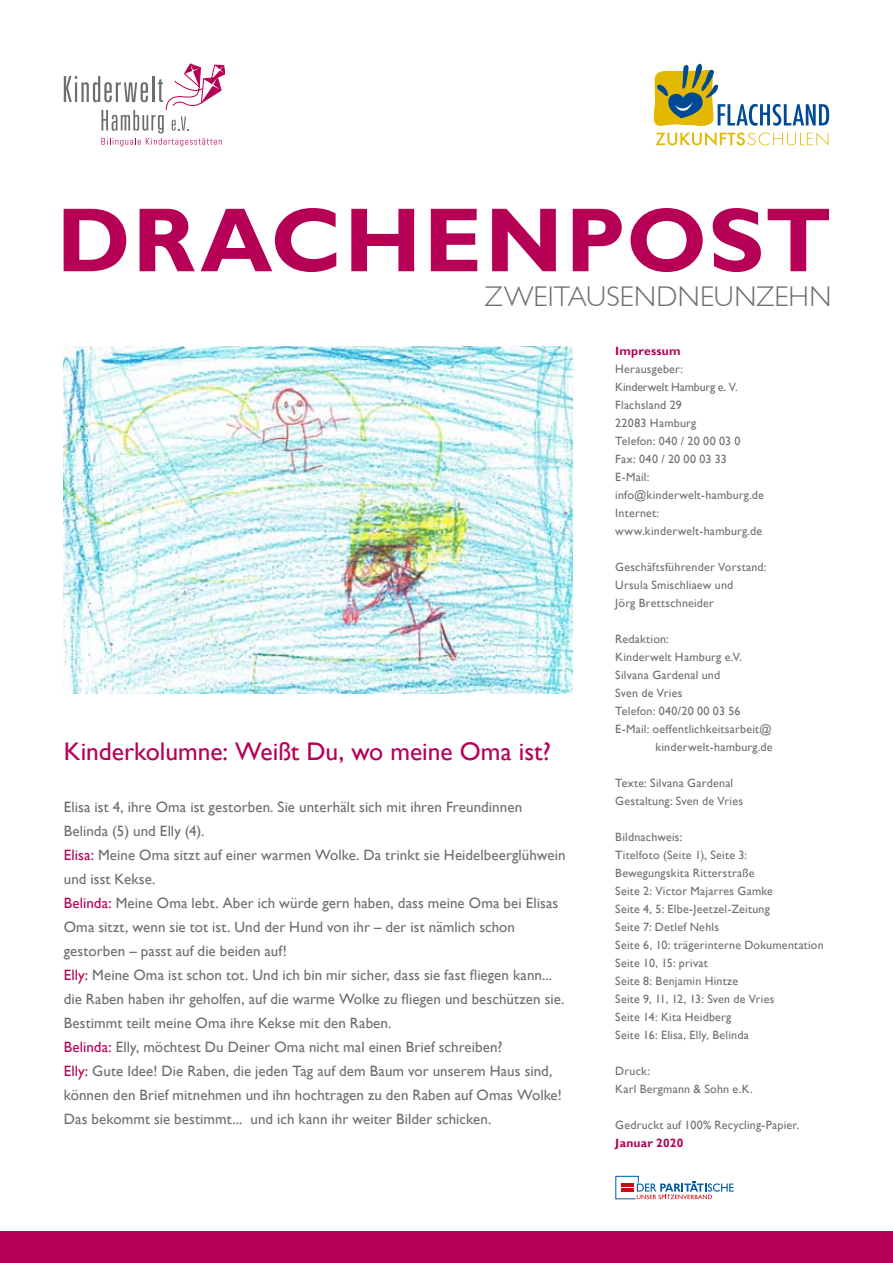
<style>
.page{position:relative;width:893px;height:1263px;background:#fff}
.page>*{position:absolute;margin:0;border:0;box-sizing:border-box;transform-origin:0 0}
.t1{font:700 91.5px "Gill Sans";letter-spacing:.02em;color:#b60055}
.t2{font:300 28.5px "Gill Sans";letter-spacing:.005em;color:#6e6e6e}
.t3{font:25.5px "Gill Sans";color:#b60055}
.t4{font:15px/24px "Gill Sans";letter-spacing:.005em;color:#6e6e6e}
.t5{font:12px/18px "Gill Sans";letter-spacing:.02em;color:#6e6e6e}
.t6{font:700 12px "Gill Sans";letter-spacing:.02em;color:#b60055}
.s1{color:#b60055}
</style>
<div class="page">
<img style="left:64px;top:347px;width:509px;height:347px">
<svg style="left:654px;top:64px;width:175px;height:82px"></svg>
<svg style="left:64px;top:64px;width:161px;height:83px"></svg>
<svg style="left:615px;top:1176px;width:119px;height:23px"></svg>
<div style="left:0;top:1231px;width:893px;height:32px;background:#b60055"></div>
<h1 class="t1" style="left:57px;top:185px;width:776px">DRACHENPOST</h1>
<h2 class="t2" style="left:485px;top:280px;width:348px">ZWEITAUSENDNEUNZEHN</h2>
<h3 class="t3" style="left:64px;top:737px;width:489px">Kinderkolumne: Weißt Du, wo meine Oma ist?</h3>
<p class="t4" style="left:64px;top:796px;width:503px">Elisa ist 4, ihre Oma ist gestorben. Sie unterhält sich mit ihren Freundinnen Belinda (5) und Elly (4).<br><span class="s1">Elisa:</span> Meine Oma sitzt auf einer warmen Wolke. Da trinkt sie Heidelbeerglühwein und isst Kekse.<br><span class="s1">Belinda:</span> Meine Oma lebt. Aber ich würde gern haben, dass meine Oma bei Elisas Oma sitzt, wenn sie tot ist. Und der Hund von ihr – der ist nämlich schon gestorben – passt auf die beiden auf!<br><span class="s1">Elly:</span> Meine Oma ist schon tot. Und ich bin mir sicher, dass sie fast fliegen kann... die Raben haben ihr geholfen, auf die warme Wolke zu fliegen und beschützen sie.<br>Bestimmt teilt meine Oma ihre Kekse mit den Raben.<br><span class="s1">Belinda:</span> Elly, möchtest Du Deiner Oma nicht mal einen Brief schreiben?<br><span class="s1">Elly:</span> Gute Idee! Die Raben, die jeden Tag auf dem Baum vor unserem Haus sind, können den Brief mitnehmen und ihn hochtragen zu den Raben auf Omas Wolke!<br>Das bekommt sie bestimmt... und ich kann ihr weiter Bilder schicken.</p>
<p class="t6" style="left:615px;top:344px;width:67px">Impressum</p>
<p class="t5" style="left:615px;top:360px;width:150px">Herausgeber:<br>Kinderwelt Hamburg e. V.<br>Flachsland 29<br>22083 Hamburg<br>Telefon: 040 / 20 00 03 0<br>Fax: 040 / 20 00 03 33<br>E-Mail: info@kinderwelt-hamburg.de<br>Internet: www.kinderwelt-hamburg.de</p>
<p class="t5" style="left:615px;top:558px;width:153px">Geschäftsführender Vorstand:<br>Ursula Smischliaew und<br>Jörg Brettschneider</p>
<p class="t5" style="left:615px;top:630px;width:55px">Redaktion:</p>
<p class="t5" style="left:615px;top:648px;width:128px">Kinderwelt Hamburg e.V.</p>
<p class="t5" style="left:615px;top:666px;width:106px">Silvana Gardenal und</p>
<p class="t5" style="left:615px;top:684px;width:69px">Sven de Vries</p>
<p class="t5" style="left:615px;top:702px;width:127px">Telefon: 040/20 00 03 56</p>
<p class="t5" style="left:615px;top:720px;width:158px">E-Mail: oeffentlichkeitsarbeit@</p>
<p class="t5" style="left:655px;top:738px;width:119px">kinderwelt-hamburg.de</p>
<p class="t5" style="left:615px;top:774px;width:129px">Texte: Silvana Gardenal<br>Gestaltung: Sven de Vries</p>
<p class="t5" style="left:615px;top:828px;width:210px">Bildnachweis:<br>Titelfoto (Seite 1), Seite 3:<br>Bewegungskita Ritterstraße<br>Seite 2: Victor Majarres Gamke<br>Seite 4, 5: Elbe-Jeetzel-Zeitung<br>Seite 7: Detlef Nehls<br>Seite 6, 10: trägerinterne Dokumentation<br>Seite 10, 15: privat<br>Seite 8: Benjamin Hintze<br>Seite 9, 11, 12, 13: Sven de Vries<br>Seite 14: Kita Heidberg<br>Seite 16: Elisa, Elly, Belinda</p>
<p class="t5" style="left:615px;top:1062px;width:139px">Druck:<br>Karl Bergmann &amp; Sohn e.K.</p>
<p class="t5" style="left:615px;top:1116px;width:185px">Gedruckt auf 100% Recycling-Papier.</p>
<p class="t6" style="left:615px;top:1136px;width:70px">Januar 2020</p>
</div>
